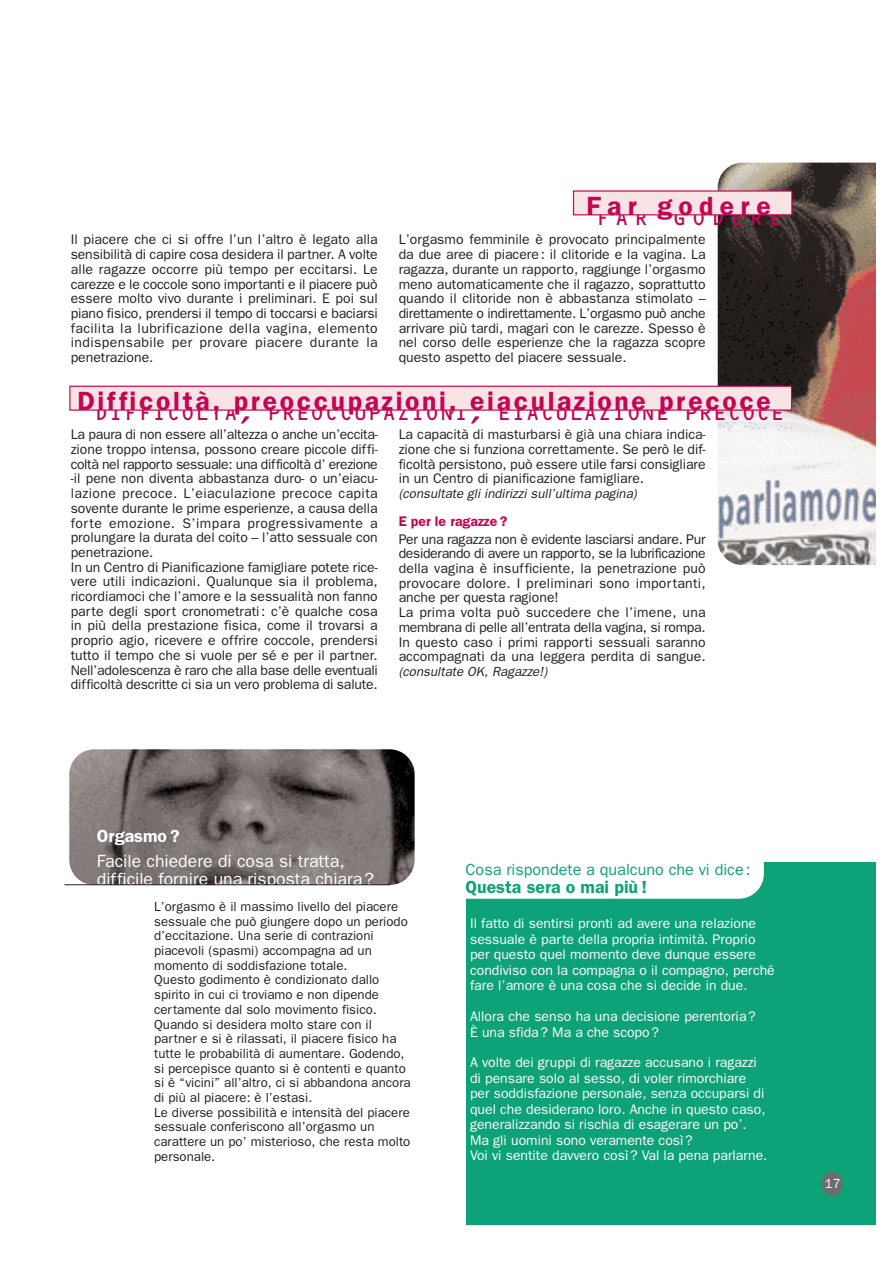
<style>
.page{position:relative;width:893px;height:1263px;background:#fff}
.page>*{position:absolute;margin:0;border:0;box-sizing:border-box;transform-origin:0 0}
.t1{font:600 26.4px "Franklin Gothic";letter-spacing:.1em;color:#c30552}
.t2{font:600 26.4px "Franklin Gothic";letter-spacing:.24em;color:#c30552}
.t3{font:20.55px "OCRB";letter-spacing:-.02em;color:#c30552}
.t4{font:20.55px "OCRB";letter-spacing:.215em;color:#c30552}
.t5{font:17.7px/17.7px "Franklin Gothic";color:#fff}
.t6{font:600 17.7px "Franklin Gothic";color:#0da277}
.t7{font:600 17.7px "Franklin Gothic";color:#fff}
.t8{font:16.2px "Franklin Gothic";color:#0da277}
.t9{font:13.95px/14.7px "Franklin Gothic";color:#231f20;text-align:justify}
.t10{font:13.95px/15.5px "Franklin Gothic";color:#fff}
.t11{font:600 13.95px "Franklin Gothic";color:#c30552}
.t12{font:13.2px/14.7px "Franklin Gothic";color:#231f20}
.t13{font:italic 13.2px "Franklin Gothic";color:#231f20}
.t14{font:13.2px "Franklin Gothic";color:#fff}
</style>
<div class="page">
<img style="left:717px;top:163px;width:158px;height:402px">
<div style="left:466px;top:863px;width:409px;height:362px;background:#0da277"></div>
<div style="left:441px;top:840px;width:322px;height:59px;background:#fff;border-radius:25px"></div>
<div style="left:822px;top:1172px;width:20px;height:24px;background:#6c6d70;border-radius:10px"></div>
<div style="left:70px;top:386px;width:721px;height:24px;background:#f8e4e5"></div>
<div style="left:69px;top:386px;width:723px;height:25px;border:1px solid #c30552"></div>
<div style="left:573px;top:191px;width:218px;height:24px;background:#f8e4e5"></div>
<div style="left:573px;top:190px;width:219px;height:25px;border:1px solid #c30552"></div>
<img style="left:69px;top:749px;width:345px;height:136px;border-radius:25px">
<hr style="left:64px;top:884px;width:326px;height:1px;background:#231f20">
<h1 class="t2" style="left:586px;top:197px;width:186px">Far godere</h1>
<h2 class="t4" style="left:595px;top:210px;width:190px">FAR GODERE</h2>
<p class="t9" style="left:71px;top:234px;width:308px">Il piacere che ci si offre l’un l’altro è legato alla sensibilità di capire cosa desidera il partner. A volte alle ragazze occorre più tempo per eccitarsi. Le carezze e le coccole sono importanti e il piacere può essere molto vivo durante i preliminari. E poi sul piano fisico, prendersi il tempo di toccarsi e baciarsi facilita la lubrificazione della vagina, elemento indispensabile per provare piacere durante la penetrazione.</p>
<p class="t9" style="left:398px;top:234px;width:308px">L’orgasmo femminile è provocato principalmente da due aree di piacere: il clitoride e la vagina. La ragazza, durante un rapporto, raggiunge l’orgasmo meno automaticamente che il ragazzo, soprattutto quando il clitoride non è abbastanza stimolato – direttamente o indirettamente. L’orgasmo può anche arrivare più tardi, magari con le carezze. Spesso è nel corso delle esperienze che la ragazza scopre questo aspetto del piacere sessuale.</p>
<h1 class="t1" style="left:77px;top:392px;width:694px">Difficoltà, preoccupazioni, eiaculazione precoce</h1>
<h2 class="t3" style="left:94px;top:405px;width:692px">DIFFICOLTA, PREOCCUPAZIONI, EIACULAZIONE PRECOCE</h2>
<p class="t9" style="left:71px;top:428px;width:308px;text-align:left">La paura di non essere all’altezza o anche un’eccita&shy;zione troppo intensa, possono creare piccole diffi&shy;coltà nel rapporto sessuale: una difficoltà d’ erezione -il pene non diventa abbastanza duro- o un’eiacu&shy;lazione precoce. L’eiaculazione precoce capita sovente durante le prime esperienze, a causa della forte emozione. S’impara progressivamente a prolungare la durata del coito – l’atto sessuale con penetrazione.<br>In un Centro di Pianificazione famigliare potete rice&shy;vere utili indicazioni. Qualunque sia il problema, ricordiamoci che l’amore e la sessualità non fanno parte degli sport cronometrati: c’è qualche cosa in più della prestazione fisica, come il trovarsi a proprio agio, ricevere e offrire coccole, prendersi tutto il tempo che si vuole per sé e per il partner.<br>Nell’adolescenza è raro che alla base delle eventuali difficoltà descritte ci sia un vero problema di salute.</p>
<p class="t9" style="left:398px;top:428px;width:308px">La capacità di masturbarsi è già una chiara indica&shy;zione che si funziona correttamente. Se però le dif&shy;ficoltà persistono, può essere utile farsi consigliare in un Centro di pianificazione famigliare.</p>
<p class="t13" style="left:398px;top:489px;width:240px">(consultate gli indirizzi sull’ultima pagina)</p>
<p class="t11" style="left:398px;top:516px;width:110px">E per le ragazze ?</p>
<p class="t9" style="left:398px;top:533px;width:308px;text-align:left">Per una ragazza non è evidente lasciarsi andare. Pur desiderando di avere un rapporto, se la lubrificazione della vagina è insufficiente, la penetrazione può provocare dolore. I preliminari sono importanti, anche per questa ragione!<br>La prima volta può succedere che l’imene, una membrana di pelle all’entrata della vagina, si rompa.<br>In questo caso i primi rapporti sessuali saranno accompagnati da una leggera perdita di sangue.</p>
<p class="t13" style="left:398px;top:667px;width:150px">(consultate OK, Ragazze!)</p>
<p class="t7" style="left:97px;top:830px;width:84px">Orgasmo ?</p>
<p class="t5" style="left:97px;top:854px;width:279px">Facile chiedere di cosa si tratta, difficile fornire una risposta chiara?</p>
<p class="t12" style="left:154px;top:900px;width:258px">L’orgasmo è il massimo livello del piacere sessuale che può giungere dopo un periodo d’eccitazione. Una serie di contrazioni piacevoli (spasmi) accompagna ad un momento di soddisfazione totale.<br>Questo godimento è condizionato dallo spirito in cui ci troviamo e non dipende certamente dal solo movimento fisico.<br>Quando si desidera molto stare con il partner e si è rilassati, il piacere fisico ha tutte le probabilità di aumentare. Godendo, si percepisce quanto si è contenti e quanto si è “vicini” all’altro, ci si abbandona ancora di più al piacere: è l’estasi.<br>Le diverse possibilità e intensità del piacere sessuale conferiscono all’orgasmo un carattere un po’ misterioso, che resta molto personale.</p>
<p class="t8" style="left:465px;top:864px;width:286px">Cosa rispondete a qualcuno che vi dice:</p>
<p class="t6" style="left:465px;top:881px;width:183px">Questa sera o mai più !</p>
<p class="t10" style="left:470px;top:917px;width:306px">Il fatto di sentirsi pronti ad avere una relazione sessuale è parte della propria intimità. Proprio per questo quel momento deve dunque essere condiviso con la compagna o il compagno, perché fare l’amore è una cosa che si decide in due.</p>
<p class="t10" style="left:470px;top:1010px;width:287px">Allora che senso ha una decisione perentoria?<br>È una sfida? Ma a che scopo?</p>
<p class="t10" style="left:470px;top:1056px;width:299px">A volte dei gruppi di ragazze accusano i ragazzi di pensare solo al sesso, di voler rimorchiare per soddisfazione personale, senza occuparsi di quel che desiderano loro. Anche in questo caso, generalizzando si rischia di esagerare un po’.<br>Ma gli uomini sono veramente così?<br>Voi vi sentite davvero così? Val la pena parlarne.</p>
<p class="t14" style="left:824px;top:1179px;width:17px">17</p>
</div>
